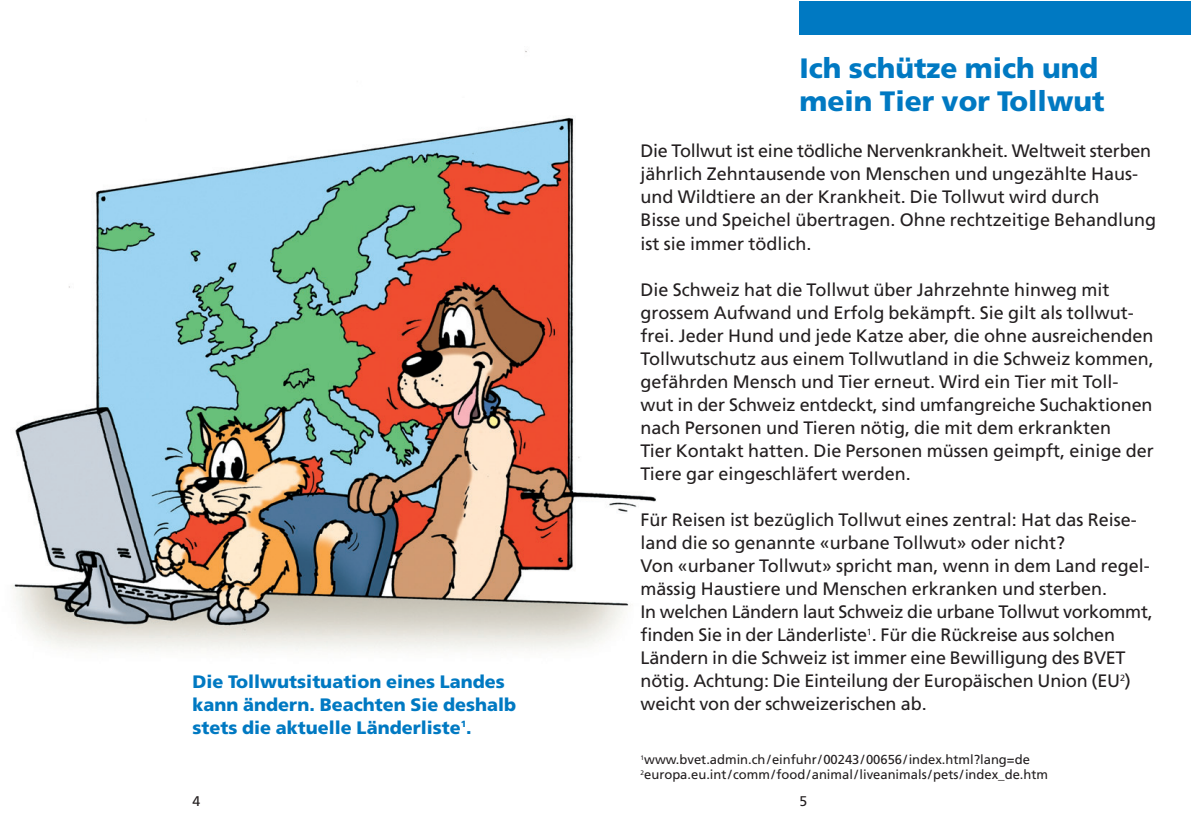
<style>
.page{position:relative;width:1191px;height:840px;background:#fff}
.page>*{position:absolute;margin:0;border:0;box-sizing:border-box;transform-origin:0 0}
.t1{font:900 28px/33px "Frutiger";color:#0079c2}
.t2{font:18px/23px "Frutiger";color:#231f20}
.t3{font:900 18px/23px "Frutiger";color:#0079c2}
.t4{font:14px "Frutiger";color:#231f20}
.t5{font:13px/15px "Frutiger";color:#231f20}
</style>
<div class="page">
<img style="left:11px;top:50px;width:645px;height:600px">
<div style="left:799px;top:1px;width:391px;height:34px;background:#0079c2"></div>
<p class="t3" style="left:192px;top:671px;width:325px">Die Tollwutsituation eines Landes kann ändern. Beachten Sie deshalb stets die aktuelle Länderliste<sup>1</sup>.</p>
<h1 class="t1" style="left:799px;top:54px;width:307px">Ich schütze mich und mein Tier vor Tollwut</h1>
<p class="t2" style="left:640px;top:141px;width:517px">Die Tollwut ist eine tödliche Nervenkrankheit. Weltweit sterben jährlich Zehntausende von Menschen und ungezählte Haus&shy;und Wildtiere an der Krankheit. Die Tollwut wird durch<br>Bisse und Speichel übertragen. Ohne rechtzeitige Behandlung ist sie immer tödlich.</p>
<p class="t2" style="left:640px;top:279px;width:515px">Die Schweiz hat die Tollwut über Jahrzehnte hinweg mit grossem Aufwand und Erfolg bekämpft. Sie gilt als tollwut&shy;frei. Jeder Hund und jede Katze aber, die ohne ausreichenden Tollwutschutz aus einem Tollwutland in die Schweiz kommen, gefährden Mensch und Tier erneut. Wird ein Tier mit Toll&shy;wut in der Schweiz entdeckt, sind umfangreiche Suchaktionen nach Personen und Tieren nötig, die mit dem erkrankten<br>Tier Kontakt hatten. Die Personen müssen geimpft, einige der Tiere gar eingeschläfert werden.</p>
<p class="t2" style="left:640px;top:509px;width:513px">Für Reisen ist bezüglich Tollwut eines zentral: Hat das Reise&shy;land die so genannte «urbane Tollwut» oder nicht?<br>Von «urbaner Tollwut» spricht man, wenn in dem Land regel&shy;mässig Haustiere und Menschen erkranken und sterben.<br>In welchen Ländern laut Schweiz die urbane Tollwut vorkommt, finden Sie in der Länderliste<sup>1</sup>. Für die Rückreise aus solchen Ländern in die Schweiz ist immer eine Bewilligung des BVET nötig. Achtung: Die Einteilung der Europäischen Union (EU<sup>2</sup>) weicht von der schweizerischen ab.</p>
<p class="t5" style="left:640px;top:752px;width:409px"><sup>1</sup>www.bvet.admin.ch/einfuhr/00243/00656/index.html?lang=de<br><sup>2</sup>europa.eu.int/comm/food/animal/liveanimals/pets/index_de.htm</p>
<p class="t4" style="left:192px;top:794px;width:9px">4</p>
<p class="t4" style="left:799px;top:794px;width:9px">5</p>
</div>
